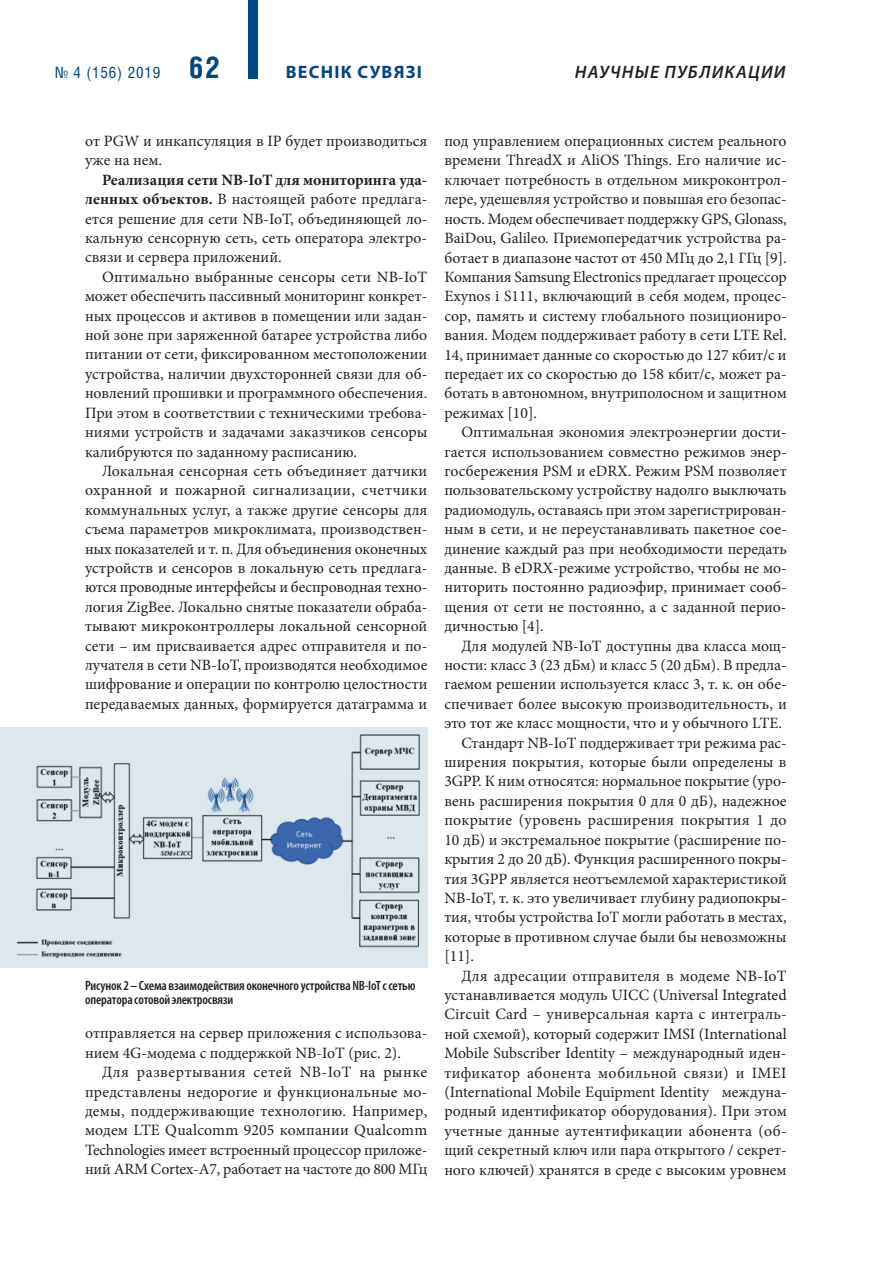
<style>
.page{position:relative;width:893px;height:1263px;background:#fff}
.page>*{position:absolute;margin:0;border:0;box-sizing:border-box;transform-origin:0 0}
.t1{font:italic 600 18px "Myriad Pro";letter-spacing:.07em;color:#231f20}
.t2{font:700 18px "Myriad Pro";letter-spacing:.07em;color:#004684}
.t3{font:15.75px/19.4px "Minion Pro";color:#231f20;text-align:justify}
.t4{font:15.75px "Minion Pro";letter-spacing:.02em;color:#231f20}
.t5{font:15.75px "Minion Pro";letter-spacing:.025em;color:#231f20}
.t6{font:15.75px "Helios Cond C";letter-spacing:.05em;color:#004684}
.t7{font:600 condensed 13.5px/13.5px "Myriad Pro";letter-spacing:-.01em;color:#231f20}
.s1{font-weight:700;font-size:30px}
.s2{font-weight:700}
</style>
<div class="page">
<div style="left:248px;top:0;width:10px;height:78px;background:#004684"></div>
<img style="left:1px;top:727px;width:426px;height:241px">
<p class="t6" style="left:55px;top:63px;width:167px">№ 4 (156) 2019 <span class="s1">62</span></p>
<p class="t2" style="left:286px;top:61px;width:138px">ВЕСНIК СУВЯЗI</p>
<p class="t1" style="left:575px;top:61px;width:212px">НАУЧНЫЕ ПУБЛИКАЦИИ</p>
<p class="t3" style="left:85px;top:131px;width:344px">от PGW и инкапсуляция в IP будет производиться уже на нем.</p>
<p class="t3" style="left:85px;top:170px;width:344px;text-indent:17px"><span class="s2">Реализация сети NB-IoT для мониторинга уда&shy;ленных объектов.</span> В настоящей работе предлага&shy;ется решение для сети NB-IoT, объединяющей ло&shy;кальную сенсорную сеть, сеть оператора электро&shy;связи и сервера приложений.</p>
<p class="t3" style="left:85px;top:267px;width:344px;text-indent:17px">Оптимально выбранные сенсоры сети NB-IoT может обеспечить пассивный мониторинг конкрет&shy;ных процессов и активов в помещении или задан&shy;ной зоне при заряженной батарее устройства либо питании от сети, фиксированном местоположении устройства, наличии двухсторонней связи для об&shy;новлений прошивки и программного обеспечения.<br>При этом в соответствии с техническими требова&shy;ниями устройств и задачами заказчиков сенсоры калибруются по заданному расписанию.</p>
<p class="t3" style="left:85px;top:461px;width:344px;text-indent:17px">Локальная сенсорная сеть объединяет датчики охранной и пожарной сигнализации, счетчики коммунальных услуг, а также другие сенсоры для съема параметров микроклимата, производствен&shy;ных показателей и т. п. Для объединения оконечных устройств и сенсоров в локальную сеть предлага&shy;ются проводные интерфейсы и беспроводная техно&shy;логия ZigBee. Локально снятые показатели обраба&shy;тывают микроконтроллеры локальной сенсорной сети – им присваивается адрес отправителя и по&shy;лучателя в сети NB-IoT, производятся необходимое шифрование и операции по контролю целостности передаваемых данных, формируется датаграмма и</p>
<p class="t7" style="left:85px;top:979px;width:332px">Рисунок 2 – Схема взаимодействия оконечного устройства NB-IoT с сетью оператора сотовой электросвязи</p>
<p class="t3" style="left:85px;top:1024px;width:344px">отправляется на сервер приложения с использова&shy;нием 4G-модема c поддержкой NB-IoT (рис. 2).</p>
<p class="t3" style="left:85px;top:1062px;width:344px;text-indent:17px">Для развертывания сетей NB-IoT на рынке представлены недорогие и функциональные мо&shy;демы, поддерживающие технологию. Например, модем LTE Qualcomm 9205 компании Qualcomm Technologies имеет встроенный процессор приложе&shy;ний ARM Cortex-A7, работает на частоте до 800 МГц</p>
<p class="t3" style="left:444px;top:131px;width:344px">под управлением операционных систем реального времени ThreadX и AliOS Things. Его наличие ис&shy;ключает потребность в отдельном микроконтрол&shy;лере, удешевляя устройство и повышая его безопас&shy;ность. Модем обеспечивает поддержку GPS, Glonass, BaiDou, Galileo. Приемопередатчик устройства ра&shy;ботает в диапазоне частот от 450 МГц до 2,1 ГГц [9].<br>Компания Samsung Electronics предлагает процессор Exynos i S111, включающий в себя модем, процес&shy;сор, память и систему глобального позициониро&shy;вания. Модем поддерживает работу в сети LTE Rel.<br>14, принимает данные со скоростью до 127 кбит/с и передает их со скоростью до 158 кбит/с, может ра&shy;ботать в автономном, внутриполосном и защитном режимах [10].</p>
<p class="t3" style="left:444px;top:422px;width:344px;text-indent:17px">Оптимальная экономия электроэнергии дости&shy;гается использованием совместно режимов энер&shy;госбережения PSM и eDRX. Режим PSM позволяет пользовательскому устройству надолго выключать радиомодуль, оставаясь при этом зарегистрирован&shy;ным в сети, и не переустанавливать пакетное сое&shy;динение каждый раз при необходимости передать данные. В eDRX-режиме устройство, чтобы не мо&shy;ниторить постоянно радиоэфир, принимает сооб&shy;щения от сети не постоянно, а с заданной перио&shy;дичностью [4].</p>
<p class="t3" style="left:461px;top:636px;width:327px">Для модулей NB-IoT доступны два класса мощ-</p>
<p class="t3" style="left:444px;top:655px;width:344px">ности: класс 3 (23 дБм) и класс 5 (20 дБм). В предла-</p>
<p class="t3" style="left:444px;top:675px;width:344px">гаемом решении используется класс 3, т. к. он обе-</p>
<p class="t3" style="left:444px;top:694px;width:344px">спечивает более высокую производительность, и</p>
<p class="t3" style="left:444px;top:714px;width:339px">это тот же класс мощности, что и у обычного LTE.</p>
<p class="t3" style="left:461px;top:733px;width:327px">Стандарт NB-IoT поддерживает три режима рас-</p>
<p class="t3" style="left:444px;top:752px;width:344px">ширения покрытия, которые были определены в</p>
<p class="t3" style="left:444px;top:772px;width:344px">3GPP. К ним относятся: нормальное покрытие (уро-</p>
<p class="t3" style="left:444px;top:791px;width:344px">вень расширения покрытия 0 для 0 дБ), надежное</p>
<p class="t4" style="left:444px;top:810px;width:344px">покрытие (уровень расширения покрытия 1 до</p>
<p class="t3" style="left:444px;top:830px;width:344px">10 дБ) и экстремальное покрытие (расширение по-</p>
<p class="t3" style="left:444px;top:849px;width:344px">крытия 2 до 20 дБ). Функция расширенного покры-</p>
<p class="t3" style="left:444px;top:869px;width:344px">тия 3GPP является неотъемлемой характеристикой</p>
<p class="t3" style="left:444px;top:888px;width:344px">NB-IoT, т. к. это увеличивает глубину радиопокры-</p>
<p class="t3" style="left:444px;top:908px;width:344px">тия, чтобы устройства IoT могли работать в местах,</p>
<p class="t3" style="left:444px;top:927px;width:344px">которые в противном случае были бы невозможны</p>
<p class="t3" style="left:444px;top:946px;width:31px">[11].</p>
<p class="t4" style="left:461px;top:965px;width:327px">Для адресации отправителя в модеме NB-IoT</p>
<p class="t3" style="left:444px;top:985px;width:344px">устанавливается модуль UICC (Universal Integrated</p>
<p class="t3" style="left:444px;top:1005px;width:344px">Circuit Card – универсальная карта с интеграль-</p>
<p class="t3" style="left:444px;top:1024px;width:344px">ной схемой), который содержит IMSI (International</p>
<p class="t3" style="left:444px;top:1043px;width:344px">Mobile Subscriber Identity – международный иден-</p>
<p class="t5" style="left:444px;top:1062px;width:344px">тификатор абонента мобильной связи) и IMEI</p>
<p class="t3" style="left:444px;top:1082px;width:344px">(International Mobile Equipment Identity междуна-</p>
<p class="t3" style="left:444px;top:1102px;width:344px">родный идентификатор оборудования). При этом</p>
<p class="t4" style="left:444px;top:1120px;width:344px">учетные данные аутентификации абонента (об-</p>
<p class="t3" style="left:444px;top:1140px;width:344px">щий секретный ключ или пара открытого / секрет-</p>
<p class="t3" style="left:444px;top:1160px;width:344px">ного ключей) хранятся в среде с высоким уровнем</p>
</div>
